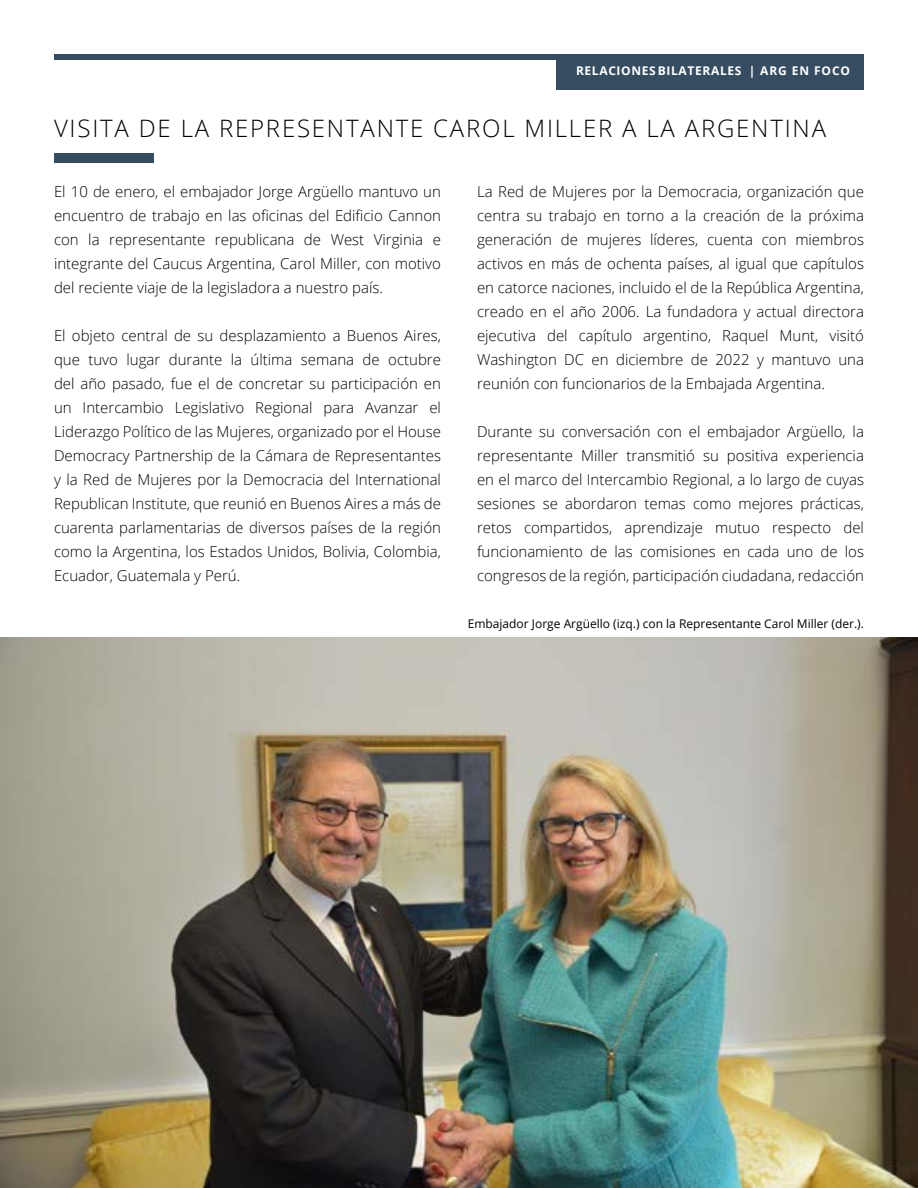
<style>
.page{position:relative;width:918px;height:1188px;background:#fff}
.page>*{position:absolute;margin:0;border:0;box-sizing:border-box;transform-origin:0 0}
.t1{font:300 24px "Open Sans";letter-spacing:.075em;color:#000}
.t2{font:300 15px/24px "Open Sans";color:#000;text-align:justify}
.t3{font:12px "Open Sans";color:#000}
.t4{font:700 12px "Open Sans";letter-spacing:.065em;color:#fff}
</style>
<div class="page">
<div style="left:54px;top:54px;width:810px;height:5px;background:#364d61"></div>
<div style="left:556px;top:54px;width:308px;height:36px;background:#364d61"></div>
<img style="left:0;top:637px;width:918px;height:551px">
<div style="left:54px;top:154px;width:100px;height:9px;background:#364d61"></div>
<p class="t4" style="left:576px;top:62px;width:33px">RELACIONE</p>
<p class="t4" style="left:649px;top:62px;width:55px">S BI LATERA</p>
<p class="t4" style="left:720px;top:62px;width:132px">LES | ARG EN FOCO</p>
<h1 class="t1" style="left:54px;top:111px;width:774px">VISITA DE LA REPRESENTANTE CAROL MILLER A LA ARGENTINA</h1>
<p class="t2" style="left:54px;top:179px;width:389px">El 10 de enero, el embajador Jorge Argüello mantuvo un encuentro de trabajo en las oficinas del Edificio Cannon con la representante republicana de West Virginia e integrante del Caucus Argentina, Carol Miller, con motivo del reciente viaje de la legisladora a nuestro país.</p>
<p class="t2" style="left:54px;top:323px;width:389px">El objeto central de su desplazamiento a Buenos Aires, que tuvo lugar durante la última semana de octubre del año pasado, fue el de concretar su participación en un Intercambio Legislativo Regional para Avanzar el Liderazgo Político de las Mujeres, organizado por el House Democracy Partnership de la Cámara de Representantes y la Red de Mujeres por la Democracia del International Republican Institute, que reunió en Buenos Aires a más de cuarenta parlamentarias de diversos países de la región como la Argentina, los Estados Unidos, Bolivia, Colombia, Ecuador, Guatemala y Perú.</p>
<p class="t2" style="left:477px;top:179px;width:389px">La Red de Mujeres por la Democracia, organización que centra su trabajo en torno a la creación de la próxima generación de mujeres líderes, cuenta con miembros activos en más de ochenta países, al igual que capítulos en catorce naciones, incluido el de la República Argentina, creado en el año 2006. La fundadora y actual directora ejecutiva del capítulo argentino, Raquel Munt, visitó Washington DC en diciembre de 2022 y mantuvo una reunión con funcionarios de la Embajada Argentina.</p>
<p class="t2" style="left:477px;top:419px;width:389px">Durante su conversación con el embajador Argüello, la representante Miller transmitió su positiva experiencia en el marco del Intercambio Regional, a lo largo de cuyas sesiones se abordaron temas como mejores prácticas, retos compartidos, aprendizaje mutuo respecto del funcionamiento de las comisiones en cada uno de los congresos de la región, participación ciudadana, redacción</p>
<p class="t3" style="left:468px;top:616px;width:398px">Embajador Jorge Argüello (izq.) con la Representante Carol Miller (der.).</p>
</div>
